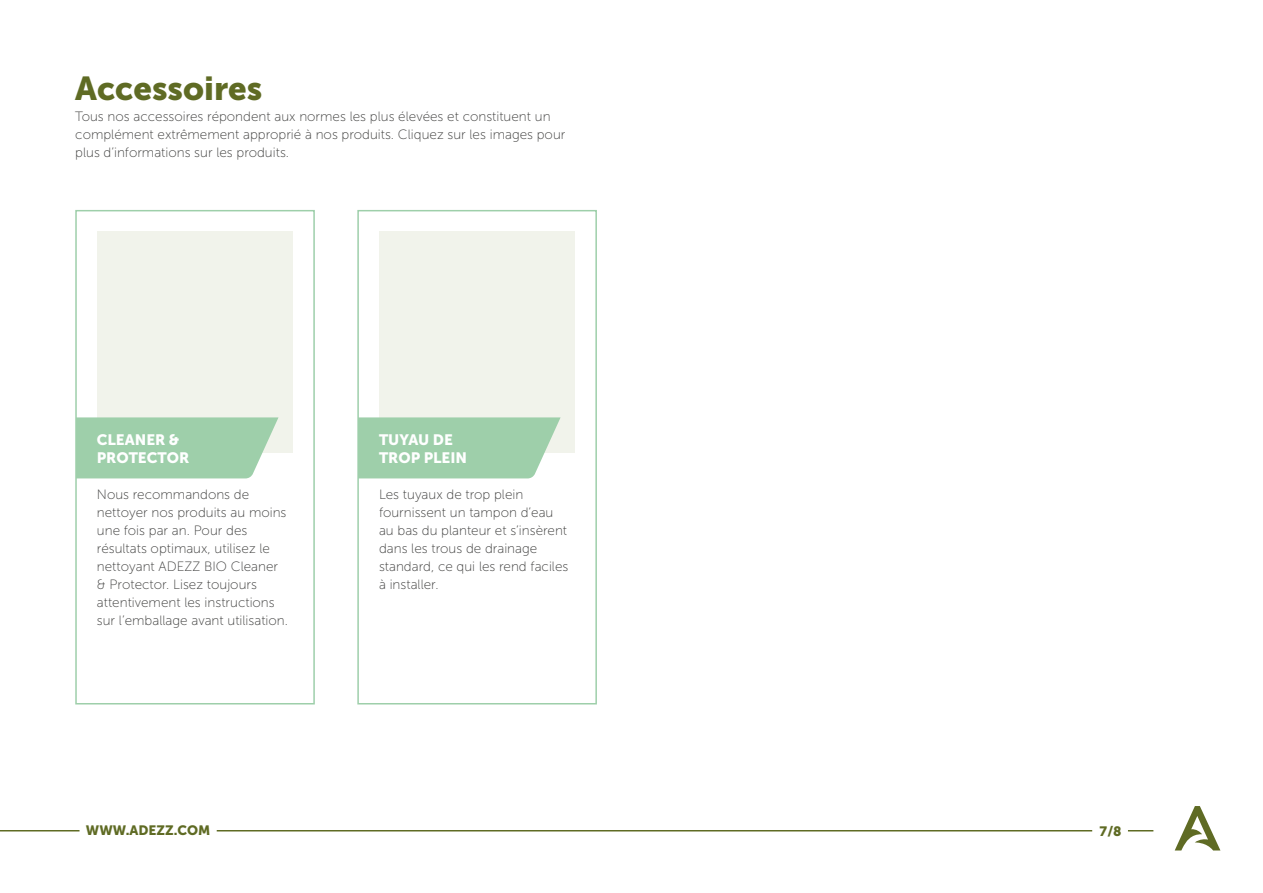
<style>
.page{position:relative;width:1263px;height:893px;background:#fff}
.page>*{position:absolute;margin:0;border:0;box-sizing:border-box;transform-origin:0 0}
.t1{font:33px "Museo Sans 900";color:#5f6b24}
.t2{font:15px/18px "Museo Sans 900";color:#fff}
.t3{font:13.5px/18px "Museo Sans 100";color:#3c3c3b}
.t4{font:13.5px "Museo Sans 900";color:#5f6b24}
</style>
<div class="page">
<svg style="left:1175px;top:806px;width:45px;height:44px"></svg>
<svg style="left:1128px;top:830px;width:25px;height:1px"></svg>
<hr style="left:0;top:830px;width:80px;height:1px;background:#5f6b24">
<hr style="left:217px;top:830px;width:875px;height:1px;background:#5f6b24">
<div style="left:97px;top:231px;width:196px;height:222px;background:#f1f3eb"></div>
<div style="left:379px;top:231px;width:196px;height:222px;background:#f1f3eb"></div>
<svg style="left:360px;top:417px;width:201px;height:61px;background:#a4d2af"></svg>
<div style="left:357px;top:210px;width:240px;height:494px;border:2px solid #9ecfaa"></div>
<div style="left:75px;top:210px;width:240px;height:494px;border:2px solid #9ecfaa"></div>
<svg style="left:76px;top:417px;width:202px;height:61px;background:#a4d2af"></svg>
<h1 class="t1" style="left:75px;top:70px;width:189px">Accessoires</h1>
<p class="t3" style="left:75px;top:107px;width:492px">Tous nos accessoires répondent aux normes les plus élevées et constituent un complément extrêmement approprié à nos produits. Cliquez sur les images pour plus d’informations sur les produits.</p>
<p class="t2" style="left:97px;top:430px;width:94px">CLEANER &amp;<br>PROTECTOR</p>
<p class="t2" style="left:379px;top:430px;width:90px">TUYAU DE<br>TROP PLEIN</p>
<p class="t3" style="left:97px;top:486px;width:193px">Nous recommandons de nettoyer nos produits au moins une fois par an. Pour des résultats optimaux, utilisez le nettoyant ADEZZ BIO Cleaner &amp; Protector. Lisez toujours attentivement les instructions sur l’emballage avant utilisation.</p>
<p class="t3" style="left:379px;top:486px;width:191px">Les tuyaux de trop plein fournissent un tampon d’eau au bas du planteur et s’insèrent dans les trous de drainage standard, ce qui les rend faciles à installer.</p>
<p class="t4" style="left:86px;top:823px;width:126px">WWW.ADEZZ.COM</p>
<p class="t4" style="left:1100px;top:823px;width:23px">7/8</p>
</div>
